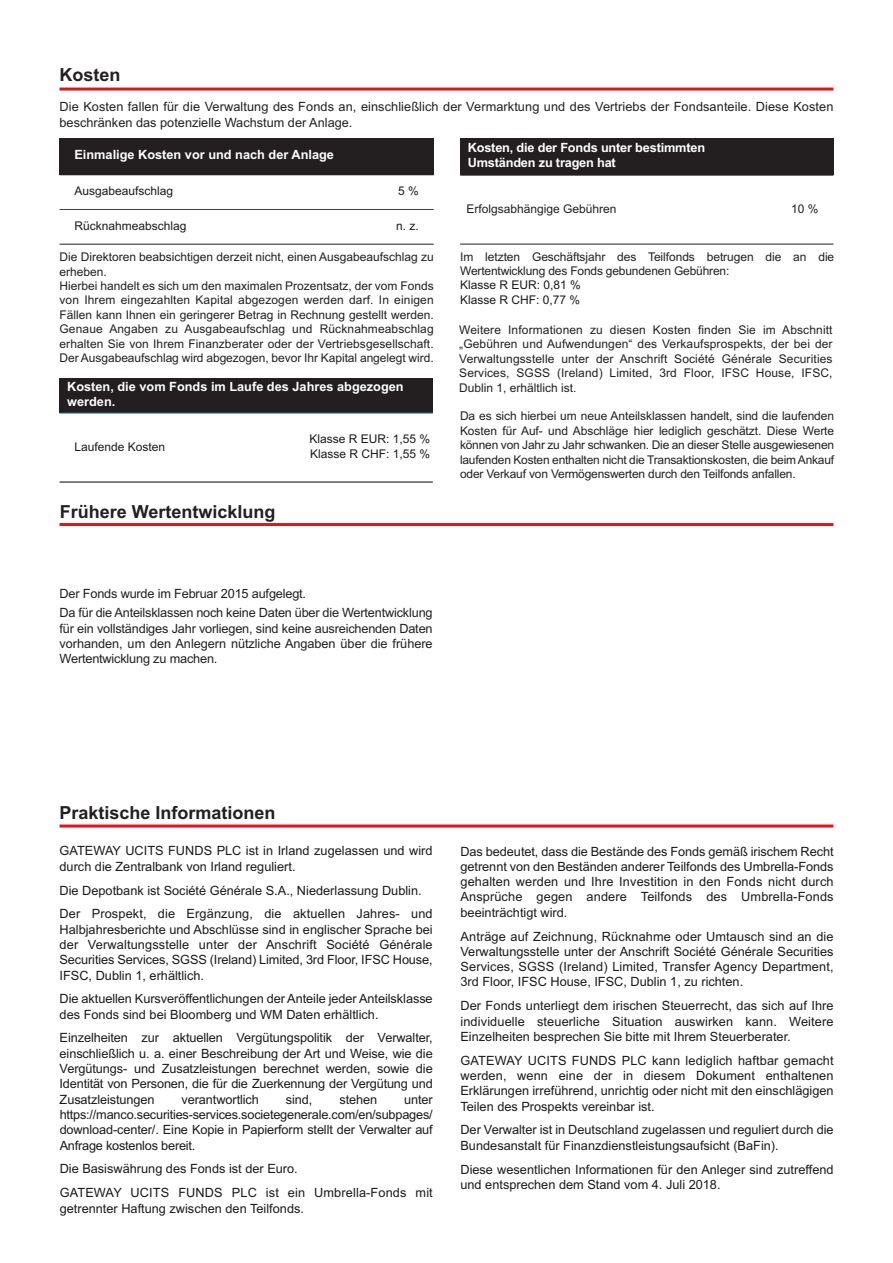
<style>
.page{position:relative;width:893px;height:1263px;background:#fff}
.page>*{position:absolute;margin:0;border:0;box-sizing:border-box;transform-origin:0 0}
.t1{font:700 18px "Arial";color:#231f20}
.t2{font:12.75px/15.3px "Arial";color:#1a1a1a;text-align:justify}
.t3{font:12.75px/15.3px "Arial";color:#231f20}
.t4{font:700 12.75px/15.3px "Arial";color:#fff}
.t5{font:12px/14.4px "Arial";color:#231f20}
.t6{font:12px/14.4px "Arial";color:#1a1a1a}
</style>
<div class="page">
<div style="left:60px;top:138px;width:374px;height:37px;background:#231f20"></div>
<hr style="left:60px;top:209px;width:374px;height:1px;background:#3e3e3f">
<hr style="left:60px;top:244px;width:374px;height:1px;background:#231f20">
<div style="left:460px;top:138px;width:373px;height:37px;background:#231f20"></div>
<hr style="left:460px;top:175px;width:373px;height:1px;background:#231f20">
<hr style="left:460px;top:244px;width:373px;height:1px;background:#231f20">
<hr style="left:60px;top:88px;width:773px;height:3px;background:#d8171f">
<hr style="left:60px;top:523px;width:773px;height:3px;background:#d8171f">
<div style="left:60px;top:378px;width:373px;height:35px;background:#231f20"></div>
<hr style="left:60px;top:413px;width:373px;height:1px;background:#3776a8">
<hr style="left:60px;top:482px;width:373px;height:1px;background:#000">
<hr style="left:60px;top:824px;width:773px;height:3px;background:#d8171f">
<h1 class="t1" style="left:60px;top:64px;width:63px">Kosten</h1>
<p class="t3" style="left:60px;top:99px;width:775px">Die Kosten fallen für die Verwaltung des Fonds an, einschließlich der Vermarktung und des Vertriebs der Fondsanteile. Diese Kosten beschränken das potenzielle Wachstum der Anlage.</p>
<p class="t4" style="left:74px;top:147px;width:261px">Einmalige Kosten vor und nach der Anlage</p>
<p class="t6" style="left:74px;top:184px;width:100px">Ausgabeaufschlag</p>
<p class="t6" style="left:398px;top:184px;width:22px">5 %</p>
<p class="t6" style="left:74px;top:218px;width:114px">Rücknahmeabschlag</p>
<p class="t6" style="left:396px;top:218px;width:24px">n. z.</p>
<p class="t4" style="left:468px;top:140px;width:239px">Kosten, die der Fonds unter bestimmten<br>Umständen zu tragen hat</p>
<p class="t5" style="left:466px;top:201px;width:152px">Erfolgsabhängige Gebühren</p>
<p class="t5" style="left:791px;top:201px;width:29px">10 %</p>
<p class="t5" style="left:460px;top:249px;width:376px">Im letzten Geschäftsjahr des Teilfonds betrugen die an die<br>Wertentwicklung des Fonds gebundenen Gebühren:</p>
<p class="t6" style="left:460px;top:278px;width:122px">Klasse R EUR: 0,81 %<br>Klasse R CHF: 0,77 %</p>
<p class="t5" style="left:60px;top:250px;width:376px">Die Direktoren beabsichtigen derzeit nicht, einen Ausgabeaufschlag zu erheben.<br>Hierbei handelt es sich um den maximalen Prozentsatz, der vom Fonds von Ihrem eingezahlten Kapital abgezogen werden darf. In einigen Fällen kann Ihnen ein geringerer Betrag in Rechnung gestellt werden.<br>Genaue Angaben zu Ausgabeaufschlag und Rücknahmeabschlag erhalten Sie von Ihrem Finanzberater oder der Vertriebsgesellschaft.<br>Der Ausgabeaufschlag wird abgezogen, bevor Ihr Kapital angelegt wird.</p>
<p class="t5" style="left:459px;top:323px;width:375px;text-align:justify">Weitere Informationen zu diesen Kosten finden Sie im Abschnitt „Gebühren und Aufwendungen“ des Verkaufsprospekts, der bei der Verwaltungsstelle unter der Anschrift Société Générale Securities Services, SGSS (Ireland) Limited, 3rd Floor, IFSC House, IFSC,</p>
<p class="t4" style="left:67px;top:379px;width:338px">Kosten, die vom Fonds im Laufe des Jahres abgezogen</p>
<p class="t5" style="left:459px;top:380px;width:119px">Dublin 1, erhältlich ist.</p>
<p class="t4" style="left:67px;top:394px;width:50px">werden.</p>
<p class="t6" style="left:74px;top:439px;width:92px">Laufende Kosten</p>
<p class="t6" style="left:310px;top:432px;width:122px">Klasse R EUR: 1,55 %<br>Klasse R CHF: 1,55 %</p>
<p class="t5" style="left:460px;top:409px;width:376px;text-align:justify">Da es sich hierbei um neue Anteilsklassen handelt, sind die laufenden Kosten für Auf- und Abschläge hier lediglich geschätzt. Diese Werte können von Jahr zu Jahr schwanken. Die an dieser Stelle ausgewiesenen laufenden Kosten enthalten nicht die Transaktionskosten, die beim Ankauf oder Verkauf von Vermögenswerten durch den Teilfonds anfallen.</p>
<h1 class="t1" style="left:60px;top:501px;width:217px">Frühere Wertentwicklung</h1>
<p class="t3" style="left:60px;top:584px;width:375px;line-height:19.5px">Der Fonds wurde im Februar 2015 aufgelegt.<br>Da für die Anteilsklassen noch keine Daten über die Wertentwicklung</p>
<p class="t3" style="left:60px;top:621px;width:375px;text-align:justify">für ein vollständiges Jahr vorliegen, sind keine ausreichenden Daten vorhanden, um den Anlegern nützliche Angaben über die frühere Wertentwicklung zu machen.</p>
<h1 class="t1" style="left:60px;top:802px;width:218px">Praktische Informationen</h1>
<p class="t2" style="left:60px;top:843px;width:375px">GATEWAY UCITS FUNDS PLC ist in Irland zugelassen und wird durch die Zentralbank von Irland reguliert.</p>
<p class="t2" style="left:60px;top:878px;width:375px;line-height:23.9px">Die Depotbank ist Société Générale S.A., Niederlassung Dublin.<br>Der Prospekt, die Ergänzung, die aktuellen Jahres- und</p>
<p class="t2" style="left:60px;top:921px;width:375px">Halbjahresberichte und Abschlüsse sind in englischer Sprache bei der Verwaltungsstelle unter der Anschrift Société Générale Securities Services, SGSS (Ireland) Limited, 3rd Floor, IFSC House, IFSC, Dublin 1, erhältlich.</p>
<p class="t2" style="left:60px;top:991px;width:375px">Die aktuellen Kursveröffentlichungen der Anteile jeder Anteilsklasse des Fonds sind bei Bloomberg und WM Daten erhältlich.</p>
<p class="t2" style="left:60px;top:1030px;width:375px">Einzelheiten zur aktuellen Vergütungspolitik der Verwalter, einschließlich u. a. einer Beschreibung der Art und Weise, wie die Vergütungs- und Zusatzleistungen berechnet werden, sowie die Identität von Personen, die für die Zuerkennung der Vergütung und Zusatzleistungen</p>
<p class="t2" style="left:182px;top:1092px;width:79px">verantwortlich</p>
<p class="t2" style="left:286px;top:1092px;width:28px">sind,</p>
<p class="t2" style="left:339px;top:1092px;width:39px">stehen</p>
<p class="t2" style="left:60px;top:1092px;width:375px;text-indent:344px">unter https://manco.securities-services.societegenerale.com/en/subpages/ download-center/. Eine Kopie in Papierform stellt der Verwalter auf Anfrage kostenlos bereit.</p>
<p class="t2" style="left:60px;top:1157px;width:375px;line-height:23.9px">Die Basiswährung des Fonds ist der Euro.<br>GATEWAY UCITS FUNDS PLC ist ein Umbrella-Fonds mit</p>
<p class="t2" style="left:60px;top:1200px;width:246px">getrennter Haftung zwischen den Teilfonds.</p>
<p class="t2" style="left:460px;top:843px;width:375px">Das bedeutet, dass die Bestände des Fonds gemäß irischem Recht getrennt von den Beständen anderer Teilfonds des Umbrella-Fonds gehalten werden und Ihre Investition in den Fonds nicht durch Ansprüche gegen andere Teilfonds des Umbrella-Fonds beeinträchtigt wird.</p>
<p class="t2" style="left:460px;top:928px;width:375px">Anträge auf Zeichnung, Rücknahme oder Umtausch sind an die Verwaltungsstelle unter der Anschrift Société Générale Securities Services, SGSS (Ireland) Limited, Transfer Agency Department, 3rd Floor, IFSC House, IFSC, Dublin 1, zu richten.</p>
<p class="t2" style="left:460px;top:998px;width:375px">Der Fonds unterliegt dem irischen Steuerrecht, das sich auf Ihre individuelle steuerliche Situation auswirken kann. Weitere Einzelheiten besprechen Sie bitte mit Ihrem Steuerberater.</p>
<p class="t2" style="left:460px;top:1052px;width:375px">GATEWAY UCITS FUNDS PLC kann lediglich haftbar gemacht werden, wenn eine der in diesem Dokument enthaltenen Erklärungen irreführend, unrichtig oder nicht mit den einschlägigen Teilen des Prospekts vereinbar ist.</p>
<p class="t2" style="left:460px;top:1122px;width:375px">Der Verwalter ist in Deutschland zugelassen und reguliert durch die<br>Bundesanstalt für Finanzdienstleistungsaufsicht (BaFin).</p>
<p class="t2" style="left:460px;top:1161px;width:375px">Diese wesentlichen Informationen für den Anleger sind zutreffend und entsprechen dem Stand vom 4. Juli 2018.</p>
</div>
